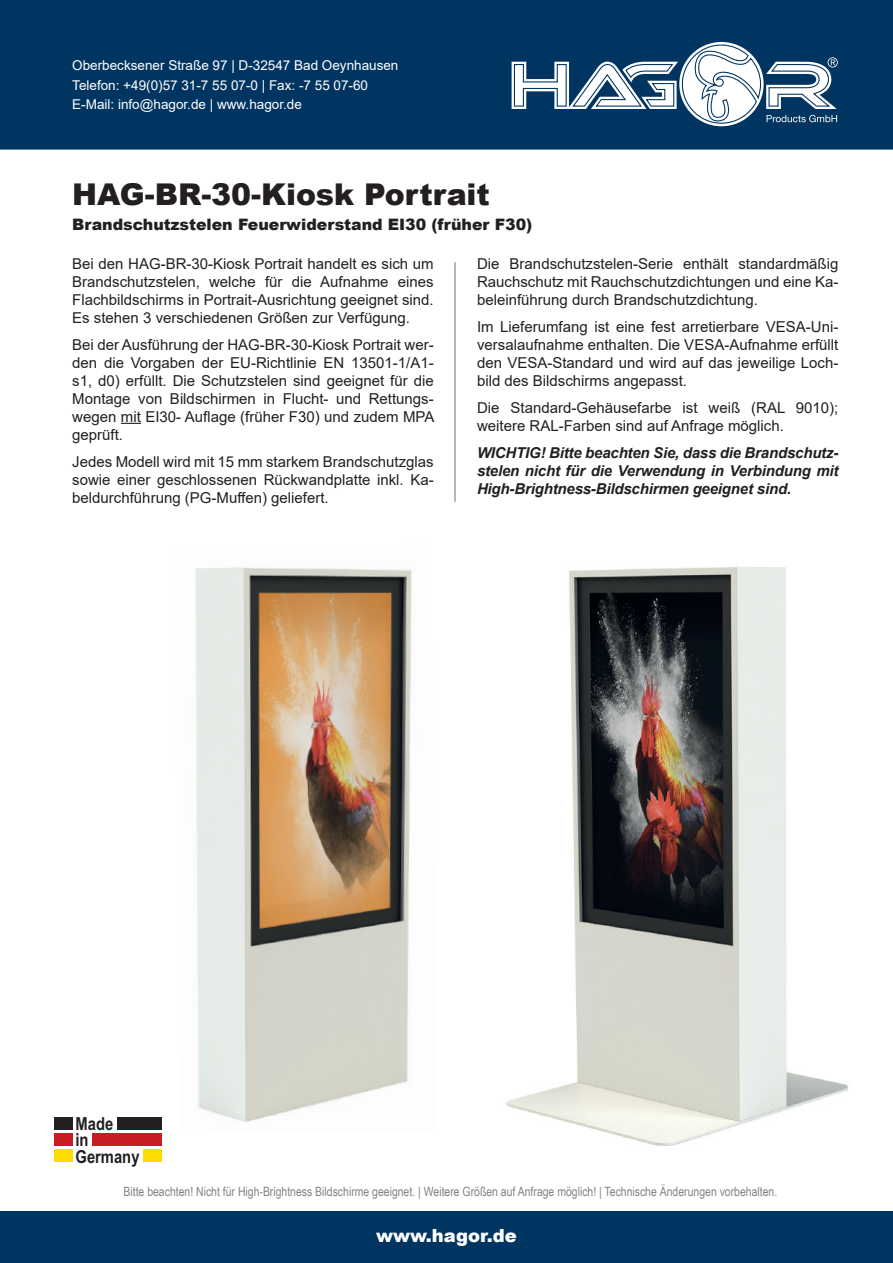
<style>
.page{position:relative;width:893px;height:1263px;background:#fff}
.page>*{position:absolute;margin:0;border:0;box-sizing:border-box;transform-origin:0 0}
.t1{font:900 30px "Arial";color:#231f20}
.t2{font:700 18px/16.5px "Arial Narrow";color:#231f20}
.t3{font:900 18px "Arial";color:#fff}
.t4{font:900 15.75px "Arial";color:#231f20}
.t5{font:15px/18px "Arial";color:#231f20;text-align:justify}
.t6{font:italic 700 15px/18px "Arial";letter-spacing:-.01em;color:#231f20;text-align:justify}
.t7{font:13.5px/19.5px "Arial";color:#fff}
.t8{font:12.75px "Arial Narrow";color:#808285}
</style>
<div class="page">
<div style="left:0;top:1212px;width:893px;height:51px;background:#003562"></div>
<div style="left:0;top:0;width:893px;height:150px;background:#003562"></div>
<svg style="left:502px;top:39px;width:357px;height:92px"></svg>
<svg style="left:121px;top:423px;width:20px;height:1px"></svg>
<hr style="left:454px;top:262px;width:2px;height:240px;background:#9d9fa2">
<div style="left:117px;top:1117px;width:45px;height:12px;background:#231f20"></div>
<div style="left:93px;top:1133px;width:69px;height:13px;background:#c61c22"></div>
<div style="left:143px;top:1149px;width:19px;height:13px;background:#ffdc01"></div>
<div style="left:54px;top:1117px;width:18px;height:12px;background:#231f20"></div>
<div style="left:54px;top:1133px;width:18px;height:13px;background:#c61c22"></div>
<div style="left:54px;top:1149px;width:18px;height:13px;background:#ffdc01"></div>
<img style="left:506px;top:567px;width:342px;height:579px">
<img style="left:195px;top:567px;width:217px;height:555px">
<p class="t7" style="left:72px;top:56px;width:328px">Oberbecksener Straße 97 | D-32547 Bad Oeynhausen<br>Telefon: +49(0)57 31-7 55 07-0 | Fax: -7 55 07-60<br>E-Mail: info@hagor.de | www.hagor.de</p>
<h1 class="t1" style="left:72px;top:172px;width:419px">HAG-BR-30-Kiosk Portrait</h1>
<p class="t4" style="left:72px;top:213px;width:461px">Brandschutzstelen Feuerwiderstand EI30 (früher F30)</p>
<p class="t5" style="left:72px;top:254px;width:363px">Bei den HAG-BR-30-Kiosk Portrait handelt es sich um Brandschutzstelen, welche für die Aufnahme eines Flachbildschirms in Portrait-Ausrichtung geeignet sind.<br>Es stehen 3 verschiedenen Größen zur Verfügung.</p>
<p class="t5" style="left:72px;top:335px;width:364px">Bei der Ausführung der HAG-BR-30-Kiosk Portrait wer&shy;den die Vorgaben der EU-Richtlinie EN 13501-1/A1- s1, d0) erfüllt. Die Schutzstelen sind geeignet für die Montage von Bildschirmen in Flucht- und Rettungs&shy;wegen mit EI30- Auflage (früher F30) und zudem MPA geprüft.</p>
<p class="t5" style="left:72px;top:452px;width:363px">Jedes Modell wird mit 15 mm starkem Brandschutzglas sowie einer geschlossenen Rückwandplatte inkl. Ka&shy;beldurchführung (PG-Muffen) geliefert.</p>
<p class="t5" style="left:477px;top:254px;width:363px">Die Brandschutzstelen-Serie enthält standardmäßig Rauchschutz mit Rauchschutzdichtungen und eine Ka&shy;beleinführung durch Brandschutzdichtung.</p>
<p class="t5" style="left:477px;top:317px;width:363px">Im Lieferumfang ist eine fest arretierbare VESA-Uni&shy;versalaufnahme enthalten. Die VESA-Aufnahme erfüllt den VESA-Standard und wird auf das jeweilige Loch&shy;bild des Bildschirms angepasst.</p>
<p class="t5" style="left:477px;top:398px;width:363px">Die Standard-Gehäusefarbe ist weiß (RAL 9010); weitere RAL-Farben sind auf Anfrage möglich.</p>
<p class="t6" style="left:477px;top:444px;width:363px">WICHTIG! Bitte beachten Sie, dass die Brandschutz&shy;stelen nicht für die Verwendung in Verbindung mit High-Brightness-Bildschirmen geeignet sind.</p>
<p class="t2" style="left:76px;top:1114px;width:65px">Made<br>in<br>Germany</p>
<p class="t8" style="left:124px;top:1182px;width:655px">Bitte beachten! Nicht für High-Brightness Bildschirme geeignet. | Weitere Größen auf Anfrage möglich! | Technische Änderungen vorbehalten.</p>
<p class="t3" style="left:376px;top:1222px;width:142px">www.hagor.de</p>
</div>
